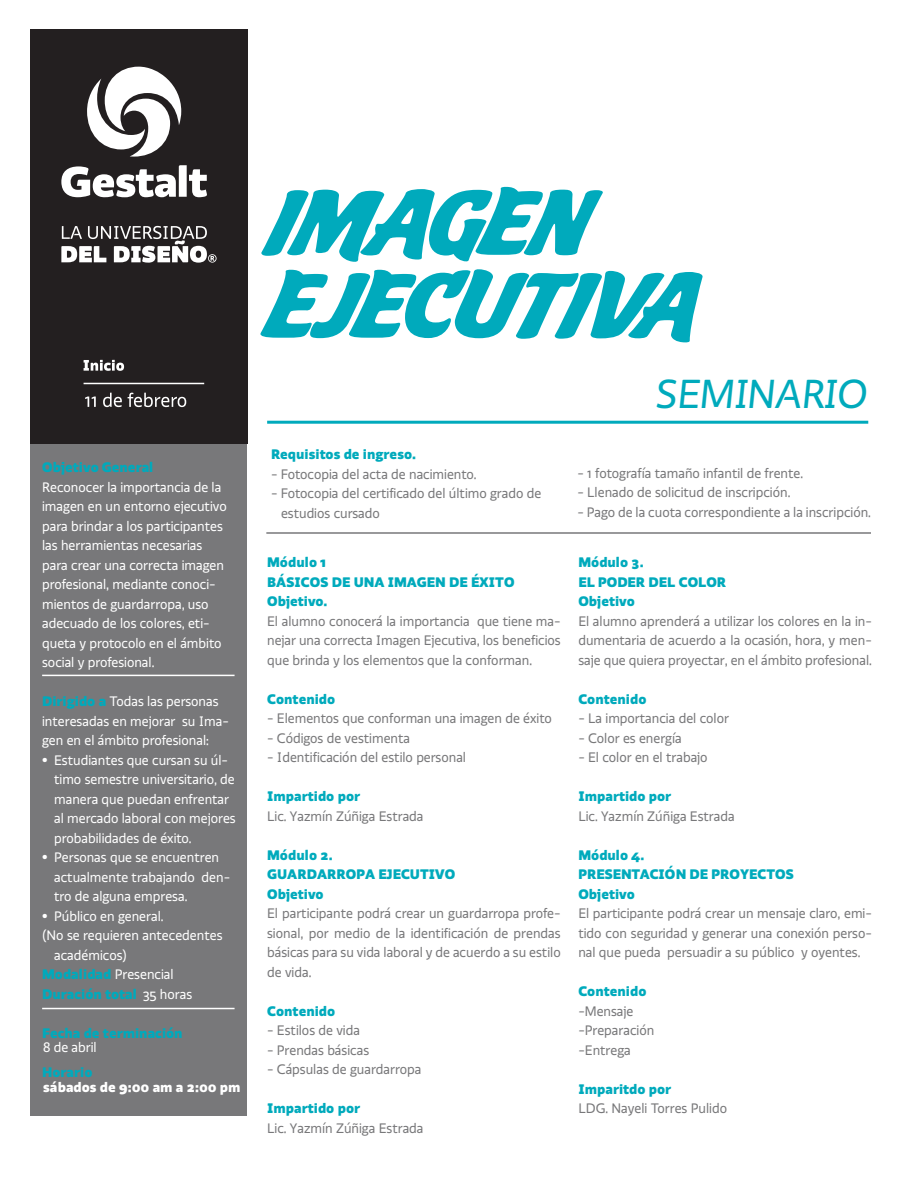
<style>
.page{position:relative;width:919px;height:1191px;background:#fff}
.page>*{position:absolute;margin:0;border:0;box-sizing:border-box;transform-origin:0 0}
.t1{font:88.95px/82.8px "Aventura";color:#00aabc}
.t2{font:italic 44.1px "Gestalt";color:#00aabc}
.t3{font:15px/19.5px "Gestalt";color:#78787a;text-align:justify}
.t4{font:15px/19.5px "Gestalt";color:#fff}
.t5{font:800 15px/19.5px "Gestalt";color:#00aabc}
.t6{font:800 15px "Gestalt";color:#fff}
.s1{font-weight:800;color:#00aabc}
.s2{font-weight:400;color:#fff}
</style>
<div class="page">
<div style="left:30px;top:30px;width:217px;height:414px;background:#231f20"></div>
<svg style="left:87px;top:67px;width:94px;height:90px"></svg>
<svg style="left:61px;top:165px;width:146px;height:32px"></svg>
<svg style="left:61px;top:226px;width:155px;height:37px"></svg>
<div style="left:31px;top:444px;width:216px;height:672px;background:#78787a"></div>
<hr style="left:42px;top:674px;width:192px;height:2px;background:#fff">
<hr style="left:42px;top:1007px;width:192px;height:2px;background:#fff">
<svg style="left:85px;top:396px;width:11px;height:11px"></svg>
<svg style="left:103px;top:393px;width:19px;height:14px"></svg>
<svg style="left:128px;top:393px;width:58px;height:14px"></svg>
<svg style="left:84px;top:360px;width:40px;height:11px"></svg>
<hr style="left:84px;top:383px;width:120px;height:1px;background:#fff">
<hr style="left:267px;top:421px;width:601px;height:3px;background:#00aabc">
<hr style="left:266px;top:532px;width:604px;height:2px;background:#78787a">
<p class="t5" style="left:42px;top:457px;width:113px">Objetivo General</p>
<p class="t4" style="left:42px;top:477px;width:186px">Reconocer la importancia de la imagen en un entorno ejecutivo para brindar a los participantes las herramientas necesarias para crear una correcta imagen profesional, mediante conoci&shy;mientos de guardarropa, uso adecuado de los colores, eti&shy;queta y protocolo en el ámbito social y profesional.</p>
<p class="t4" style="left:42px;top:691px;width:188px"><span class="s1">Dirigido a</span> Todas las personas interesadas en mejorar su Ima&shy;gen en el ámbito profesional:</p>
<p class="t4" style="left:54px;top:750px;width:183px;text-indent:-12px">• Estudiantes que cursan su úl&shy;timo semestre universitario, de manera que puedan enfrentar al mercado laboral con mejores probabilidades de éxito.</p>
<p class="t4" style="left:54px;top:847px;width:177px;text-indent:-12px">• Personas que se encuentren actualmente trabajando den&shy;tro de alguna empresa.</p>
<p class="t4" style="left:42px;top:906px;width:123px">• Público en general.</p>
<p class="t4" style="left:42px;top:925px;width:182px">(No se requieren antecedentes</p>
<p class="t4" style="left:54px;top:945px;width:74px">académicos)</p>
<p class="t4" style="left:42px;top:964px;width:133px"><span class="s1">Modalidad</span> Presencial</p>
<p class="t5" style="left:42px;top:984px;width:151px">Duración total <span class="s2">35 horas</span></p>
<p class="t5" style="left:42px;top:1023px;width:142px">Fecha de terminación</p>
<p class="t5" style="left:42px;top:1062px;width:52px">Horario</p>
<p class="t4" style="left:43px;top:1037px;width:55px">8 de abril</p>
<p class="t6" style="left:43px;top:1077px;width:199px">sábados de 9:00 am a 2:00 pm</p>
<h1 class="t1" style="left:267px;top:189px;width:429px">IMAGEN<br>EJECUTIVA</h1>
<h2 class="t2" style="left:656px;top:367px;width:213px">SEMINARIO</h2>
<p class="t5" style="left:271px;top:444px;width:147px">Requisitos de ingreso.</p>
<p class="t3" style="left:271px;top:464px;width:207px">- Fotocopia del acta de nacimiento.</p>
<p class="t3" style="left:281px;top:483px;width:262px;text-indent:-10px">- Fotocopia del certificado del último grado de estudios cursado</p>
<p class="t5" style="left:267px;top:552px;width:249px">Módulo 1<br>BÁSICOS DE UNA IMAGEN DE ÉXITO<br>Objetivo.</p>
<p class="t3" style="left:267px;top:611px;width:295px">El alumno conocerá la importancia que tiene ma&shy;nejar una correcta Imagen Ejecutiva, los beneficios que brinda y los elementos que la conforman.</p>
<p class="t5" style="left:267px;top:689px;width:70px">Contenido</p>
<p class="t3" style="left:267px;top:708px;width:286px">- Elementos que conforman una imagen de éxito</p>
<p class="t3" style="left:267px;top:728px;width:144px">- Códigos de vestimenta</p>
<p class="t3" style="left:267px;top:747px;width:200px">- Identificación del estilo personal</p>
<p class="t5" style="left:267px;top:786px;width:94px">Impartido por</p>
<p class="t3" style="left:267px;top:806px;width:158px">Lic. Yazmín Zúñiga Estrada</p>
<p class="t5" style="left:267px;top:845px;width:189px">Módulo 2.<br>GUARDARROPA EJECUTIVO<br>Objetivo</p>
<p class="t3" style="left:267px;top:903px;width:295px">El participante podrá crear un guardarropa profe&shy;sional, por medio de la identificación de prendas básicas para su vida laboral y de acuerdo a su estilo de vida.</p>
<p class="t5" style="left:267px;top:1001px;width:70px">Contenido</p>
<p class="t3" style="left:267px;top:1020px;width:94px">- Estilos de vida</p>
<p class="t3" style="left:267px;top:1040px;width:103px">- Prendas básicas</p>
<p class="t3" style="left:267px;top:1059px;width:156px">- Cápsulas de guardarropa</p>
<p class="t5" style="left:267px;top:1098px;width:94px">Impartido por</p>
<p class="t3" style="left:267px;top:1118px;width:158px">Lic. Yazmín Zúñiga Estrada</p>
<p class="t3" style="left:577px;top:463px;width:227px">- 1 fotografía tamaño infantil de frente.</p>
<p class="t3" style="left:577px;top:482px;width:214px">- Llenado de solicitud de inscripción.</p>
<p class="t3" style="left:577px;top:502px;width:295px">- Pago de la cuota correspondiente a la inscripción.</p>
<p class="t5" style="left:578px;top:552px;width:149px">Módulo 3.<br>EL PODER DEL COLOR<br>Objetivo</p>
<p class="t3" style="left:578px;top:611px;width:295px">El alumno aprenderá a utilizar los colores en la in&shy;dumentaria de acuerdo a la ocasión, hora, y men&shy;saje que quiera proyectar, en el ámbito profesional.</p>
<p class="t5" style="left:578px;top:689px;width:70px">Contenido</p>
<p class="t3" style="left:578px;top:708px;width:152px">- La importancia del color</p>
<p class="t3" style="left:578px;top:728px;width:105px">- Color es energía</p>
<p class="t3" style="left:578px;top:747px;width:131px">- El color en el trabajo</p>
<p class="t5" style="left:578px;top:786px;width:94px">Impartido por</p>
<p class="t3" style="left:578px;top:806px;width:158px">Lic. Yazmín Zúñiga Estrada</p>
<p class="t5" style="left:578px;top:845px;width:217px">Módulo 4.<br>PRESENTACIÓN DE PROYECTOS<br>Objetivo</p>
<p class="t3" style="left:578px;top:903px;width:295px">El participante podrá crear un mensaje claro, emi&shy;tido con seguridad y generar una conexión perso&shy;nal que pueda persuadir a su público y oyentes.</p>
<p class="t5" style="left:578px;top:981px;width:70px">Contenido</p>
<p class="t3" style="left:578px;top:1001px;width:77px;text-align:left">-Mensaje -Preparación -Entrega</p>
<p class="t5" style="left:578px;top:1079px;width:94px">Imparitdo por</p>
<p class="t3" style="left:578px;top:1098px;width:150px">LDG. Nayeli Torres Pulido</p>
</div>
